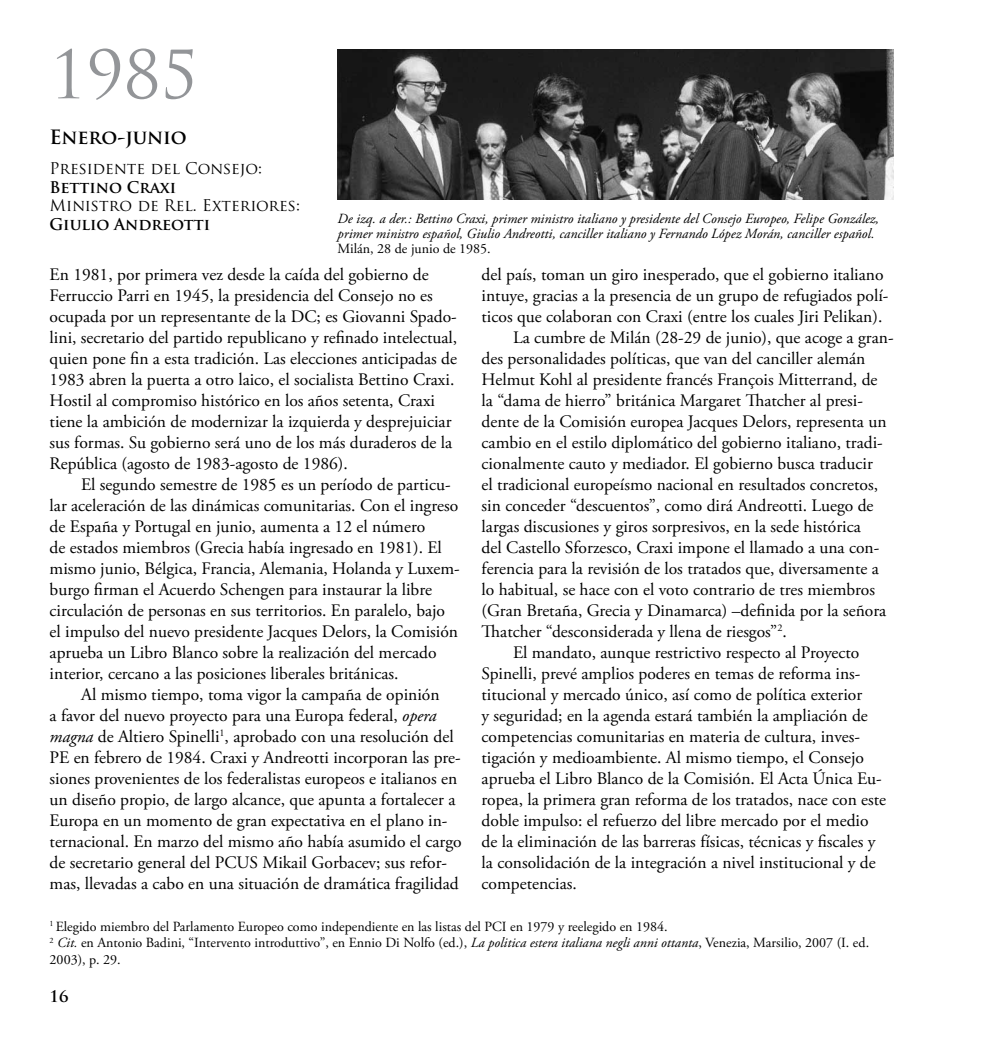
<style>
.page{position:relative;width:993px;height:1042px;background:#fff}
.page>*{position:absolute;margin:0;border:0;box-sizing:border-box;transform-origin:0 0}
.t1{font:64.75px "Trajan Pro";color:#939598}
.t2{font:700 19.25px "Trajan Pro";letter-spacing:-.005em;color:#000}
.t3{font:17.5px/21px "Adobe Garamond Pro";color:#000}
.t4{font:15.75px "Trajan Pro";color:#000}
.t5{font:700 15.75px "Trajan Pro";color:#000}
.t6{font:14px/16.8px "Adobe Garamond Pro";color:#000}
.t7{font:italic 14px/15.4px "Adobe Garamond Pro";color:#000}
.s1{font-style:italic}
</style>
<div class="page">
<img style="left:337px;top:50px;width:556px;height:150px">
<h1 class="t1" style="left:50px;top:34px;width:149px">1985</h1>
<p class="t2" style="left:50px;top:125px;width:139px">Enero-junio</p>
<p class="t4" style="left:50px;top:158px;width:214px">Presidente del Consejo:</p>
<p class="t5" style="left:50px;top:177px;width:128px">Bettino Craxi</p>
<p class="t4" style="left:50px;top:196px;width:252px">Ministro de Rel. Exteriores:</p>
<p class="t5" style="left:50px;top:215px;width:162px">Giulio Andreotti</p>
<p class="t7" style="left:337px;top:211px;width:543px">De izq. a der.: Bettino Craxi, primer ministro italiano y presidente del Consejo Europeo, Felipe González, primer ministro español, Giulio Andreotti, canciller italiano y Fernando López Morán, canciller español.</p>
<p class="t6" style="left:337px;top:241px;width:154px">Milán, 28 de junio de 1985.</p>
<p class="t3" style="left:50px;top:264px;width:409px">En 1981, por primera vez desde la caída del gobierno de Ferruccio Parri en 1945, la presidencia del Consejo no es ocupada por un representante de la DC; es Giovanni Spado&shy;lini, secretario del partido republicano y refinado intelectual, quien pone fin a esta tradición. Las elecciones anticipadas de 1983 abren la puerta a otro laico, el socialista Bettino Craxi.<br>Hostil al compromiso histórico en los años setenta, Craxi tiene la ambición de modernizar la izquierda y desprejuiciar sus formas. Su gobierno será uno de los más duraderos de la República (agosto de 1983-agosto de 1986).</p>
<p class="t3" style="left:50px;top:474px;width:411px;text-indent:31px">El segundo semestre de 1985 es un período de particu&shy;lar aceleración de las dinámicas comunitarias. Con el ingreso de España y Portugal en junio, aumenta a 12 el número<br>de estados miembros (Grecia había ingresado en 1981). El mismo junio, Bélgica, Francia, Alemania, Holanda y Luxem&shy;burgo firman el Acuerdo Schengen para instaurar la libre circulación de personas en sus territorios. En paralelo, bajo el impulso del nuevo presidente Jacques Delors, la Comisión aprueba un Libro Blanco sobre la realización del mercado interior, cercano a las posiciones liberales británicas.</p>
<p class="t3" style="left:50px;top:684px;width:413px;text-indent:31px">Al mismo tiempo, toma vigor la campaña de opinión<br>a favor del nuevo proyecto para una Europa federal, <span class="s1">opera magna</span> de Altiero Spinelli<sup>1</sup>, aprobado con una resolución del PE en febrero de 1984. Craxi y Andreotti incorporan las pre&shy;siones provenientes de los federalistas europeos e italianos en un diseño propio, de largo alcance, que apunta a fortalecer a Europa en un momento de gran expectativa en el plano in&shy;ternacional. En marzo del mismo año había asumido el cargo de secretario general del PCUS Mikail Gorbacev; sus refor&shy;mas, llevadas a cabo en una situación de dramática fragilidad</p>
<p class="t3" style="left:481px;top:264px;width:403px">del país, toman un giro inesperado, que el gobierno italiano</p>
<p class="t3" style="left:481px;top:285px;width:408px">intuye, gracias a la presencia de un grupo de refugiados polí-</p>
<p class="t3" style="left:481px;top:306px;width:402px">ticos que colaboran con Craxi (entre los cuales Jiri Pelikan).</p>
<p class="t3" style="left:513px;top:327px;width:382px">La cumbre de Milán (28-29 de junio), que acoge a gran-</p>
<p class="t3" style="left:481px;top:348px;width:385px">des personalidades políticas, que van del canciller alemán</p>
<p class="t3" style="left:481px;top:369px;width:397px">Helmut Kohl al presidente francés François Mitterrand, de</p>
<p class="t3" style="left:481px;top:390px;width:383px">la “dama de hierro” británica Margaret Thatcher al presi-</p>
<p class="t3" style="left:481px;top:411px;width:406px">dente de la Comisión europea Jacques Delors, representa un</p>
<p class="t3" style="left:481px;top:432px;width:402px">cambio en el estilo diplomático del gobierno italiano, tradi-</p>
<p class="t3" style="left:481px;top:453px;width:392px">cionalmente cauto y mediador. El gobierno busca traducir</p>
<p class="t3" style="left:481px;top:474px;width:398px">el tradicional europeísmo nacional en resultados concretos,</p>
<p class="t3" style="left:481px;top:495px;width:393px">sin conceder “descuentos”, como dirá Andreotti. Luego de</p>
<p class="t3" style="left:481px;top:516px;width:380px">largas discusiones y giros sorpresivos, en la sede histórica</p>
<p class="t3" style="left:481px;top:537px;width:399px">del Castello Sforzesco, Craxi impone el llamado a una con-</p>
<p class="t3" style="left:481px;top:558px;width:399px">ferencia para la revisión de los tratados que, diversamente a</p>
<p class="t3" style="left:481px;top:579px;width:395px">lo habitual, se hace con el voto contrario de tres miembros</p>
<p class="t3" style="left:481px;top:600px;width:406px">(Gran Bretaña, Grecia y Dinamarca) –definida por la señora</p>
<p class="t3" style="left:481px;top:621px;width:306px">Thatcher “desconsiderada y llena de riesgos”<sup>2</sup>.</p>
<p class="t3" style="left:513px;top:642px;width:348px">El mandato, aunque restrictivo respecto al Proyecto</p>
<p class="t3" style="left:481px;top:663px;width:380px">Spinelli, prevé amplios poderes en temas de reforma ins-</p>
<p class="t3" style="left:481px;top:684px;width:382px">titucional y mercado único, así como de política exterior</p>
<p class="t3" style="left:481px;top:705px;width:387px">y seguridad; en la agenda estará también la ampliación de</p>
<p class="t3" style="left:481px;top:726px;width:380px">competencias comunitarias en materia de cultura, inves-</p>
<p class="t3" style="left:481px;top:747px;width:384px">tigación y medioambiente. Al mismo tiempo, el Consejo</p>
<p class="t3" style="left:481px;top:768px;width:401px">aprueba el Libro Blanco de la Comisión. El Acta Única Eu-</p>
<p class="t3" style="left:481px;top:789px;width:406px">ropea, la primera gran reforma de los tratados, nace con este</p>
<p class="t3" style="left:481px;top:810px;width:388px">doble impulso: el refuerzo del libre mercado por el medio</p>
<p class="t3" style="left:481px;top:831px;width:395px">de la eliminación de las barreras físicas, técnicas y fiscales y</p>
<p class="t3" style="left:481px;top:852px;width:395px">la consolidación de la integración a nivel institucional y de</p>
<p class="t3" style="left:481px;top:873px;width:97px">competencias.</p>
<p class="t6" style="left:50px;top:918px;width:820px"><sup>1</sup> Elegido miembro del Parlamento Europeo como independiente en las listas del PCI en 1979 y reelegido en 1984.<br><sup>2</sup> <span class="s1">Cit.</span> en Antonio Badini, “Intervento introduttivo”, en Ennio Di Nolfo (ed.), <span class="s1">La politica estera italiana negli anni ottanta</span>, Venezia, Marsilio, 2007 (I. ed.<br>2003), p. 29.</p>
<p class="t5" style="left:50px;top:986px;width:20px">16</p>
</div>
